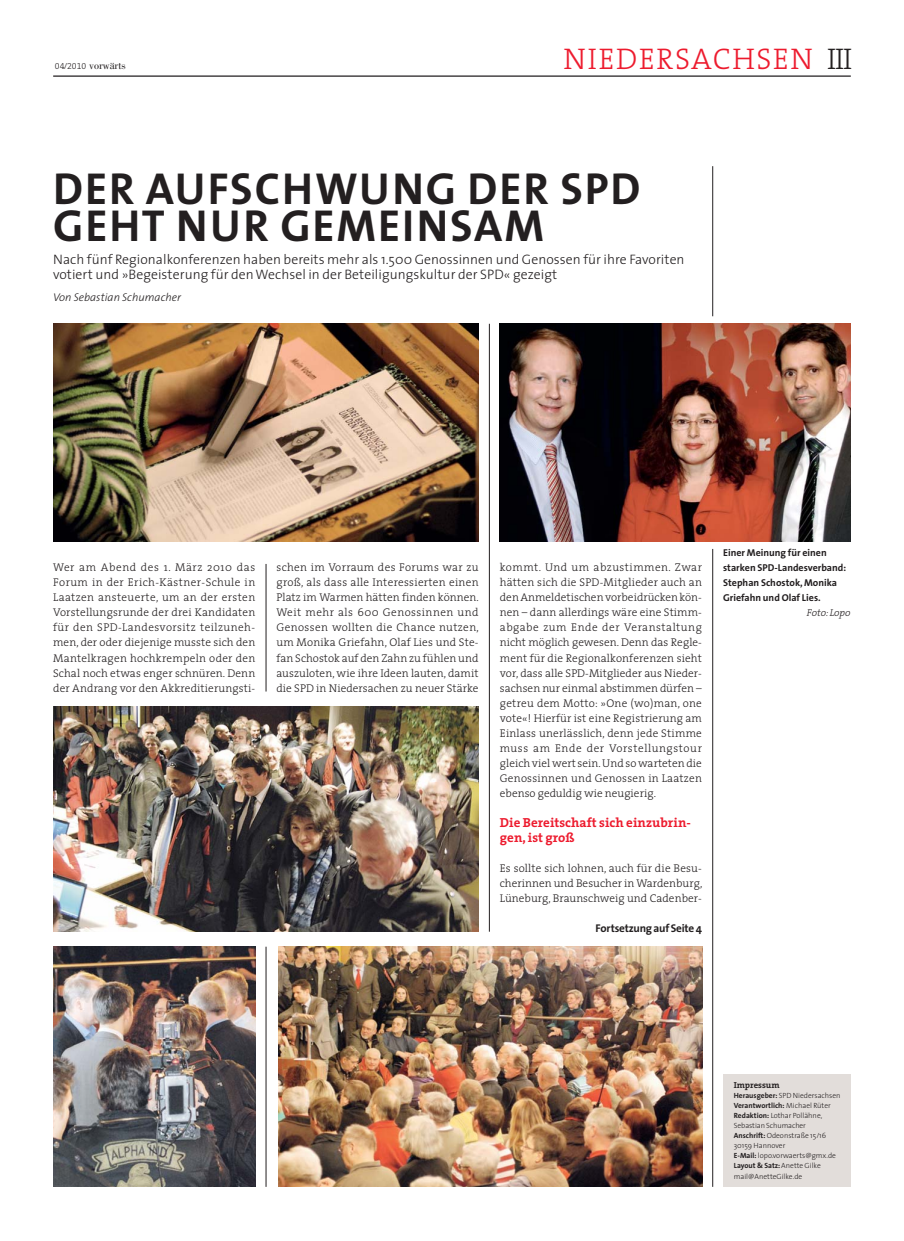
<style>
.page{position:relative;width:904px;height:1241px;background:#fff}
.page>*{position:absolute;margin:0;border:0;box-sizing:border-box;transform-origin:0 0}
.t1{font:700 45px/37.5px "The Sans";letter-spacing:.04em;color:#231f20}
.t2{font:30px "The Serif Light Caps";letter-spacing:.05em;color:#ed1b2e}
.t3{font:300 13.75px/15px "The Sans";letter-spacing:.005em;color:#231f20}
.t4{font:700 13.12px/15px "The Serif";letter-spacing:.005em;color:#ed1b2e}
.t5{font:300 11.25px/15px "The Serif";letter-spacing:.005em;color:#231f20;text-align:justify}
.t6{font:italic 300 11.25px "The Sans";letter-spacing:.005em;color:#231f20}
.t7{font:700 11.25px "The Sans";letter-spacing:-.02em;color:#231f20}
.t8{font:11.25px "Bodoni";color:#231f20}
.t9{font:700 10px/15px "The Sans";color:#231f20}
.t10{font:italic 300 10px "The Serif";color:#231f20}
.t11{font:700 8.75px "The Serif";color:#231f20}
.t12{font:300 7.5px/10px "The Sans";color:#231f20}
.s1{font-family:"The Serif Light Expert";font-size:8.75px}
.s2{color:#231f20}
.s3{font-weight:700}
</style>
<div class="page">
<hr style="left:53px;top:75px;width:797px;height:2px;background:#231f20">
<hr style="left:266px;top:946px;width:1px;height:240px;background:#231f20">
<hr style="left:266px;top:564px;width:1px;height:127px;background:#231f20">
<hr style="left:712px;top:549px;width:1px;height:637px;background:#231f20">
<hr style="left:712px;top:166px;width:1px;height:150px;background:#231f20">
<hr style="left:489px;top:324px;width:1px;height:607px;background:#231f20">
<img style="left:500px;top:324px;width:350px;height:217px">
<div style="left:723px;top:1074px;width:127px;height:112px;background:#e2ddda"></div>
<img style="left:53px;top:706px;width:426px;height:225px">
<img style="left:278px;top:946px;width:425px;height:240px">
<img style="left:53px;top:324px;width:426px;height:217px">
<img style="left:53px;top:946px;width:202px;height:240px">
<p class="t8" style="left:55px;top:61px;width:72px"><span class="s1">04/2010</span> vorwärts</p>
<h2 class="t2" style="left:563px;top:41px;width:290px">NIEDERSACHSEN <span class="s2">III</span></h2>
<h1 class="t1" style="left:53px;top:171px;width:589px">DER AUFSCHWUNG DER SPD<br>GEHT NUR GEMEINSAM</h1>
<p class="t3" style="left:53px;top:253px;width:633px">Nach fünf Regionalkonferenzen haben bereits mehr als 1.500 Genossinnen und Genossen für ihre Favoriten votiert und »Begeisterung für den Wechsel in der Beteiligungskultur der SPD« gezeigt</p>
<p class="t6" style="left:53px;top:293px;width:129px">Von Sebastian Schumacher</p>
<p class="t5" style="left:53px;top:560px;width:203px">Wer am Abend des 1. März 2010 das Forum in der Erich-Kästner-Schule in Laatzen ansteuerte, um an der ersten Vorstellungsrunde der drei Kandidaten für den SPD-Landesvorsitz teilzuneh&shy;men, der oder diejenige musste sich den Mantelkragen hochkrempeln oder den Schal noch etwas enger schnüren. Denn der Andrang vor den Akkreditierungsti-</p>
<p class="t5" style="left:500px;top:560px;width:204px">kommt. Und um abzustimmen. Zwar hätten sich die SPD-Mitglieder auch an den Anmeldetischen vorbeidrücken kön&shy;nen – dann allerdings wäre eine Stimm&shy;abgabe zum Ende der Veranstaltung nicht möglich gewesen. Denn das Regle&shy;ment für die Regionalkonferenzen sieht vor, dass alle SPD-Mitglieder aus Nieder&shy;sachsen nur einmal abstimmen dürfen – getreu dem Motto: »One (wo)man, one vote«! Hierfür ist eine Registrierung am Einlass unerlässlich, denn jede Stimme muss am Ende der Vorstellungstour gleich viel wert sein. Und so warteten die Genossinnen und Genossen in Laatzen ebenso geduldig wie neugierig.</p>
<p class="t4" style="left:500px;top:815px;width:192px">Die Bereitschaft sich einzubrin&shy;gen, ist groß</p>
<p class="t5" style="left:500px;top:860px;width:204px">Es sollte sich lohnen, auch für die Besu&shy;cherinnen und Besucher in Wardenburg, Lüneburg, Braunschweig und Cadenber-</p>
<p class="t5" style="left:276px;top:560px;width:204px">schen im Vorraum des Forums war zu groß, als dass alle Interessierten einen Platz im Warmen hätten finden können.<br>Weit mehr als 600 Genossinnen und Genossen wollten die Chance nutzen, um Monika Griefahn, Olaf Lies und Ste&shy;fan Schostok auf den Zahn zu fühlen und auszuloten, wie ihre Ideen lauten, damit die SPD in Niedersachen zu neuer Stärke</p>
<p class="t7" style="left:595px;top:922px;width:108px">Fortsetzung auf Seite 4</p>
<p class="t9" style="left:723px;top:545px;width:125px">Einer Meinung für einen starken SPD-Landesverband:<br>Stephan Schostok, Monika<br>Griefahn und Olaf Lies.</p>
<p class="t10" style="left:806px;top:608px;width:45px">Foto: Lopo</p>
<p class="t11" style="left:733px;top:1080px;width:47px">Impressum</p>
<p class="t12" style="left:733px;top:1091px;width:108px"><span class="s3">Herausgeber:</span> SPD Niedersachsen<br><span class="s3">Verantwortlich:</span> Michael Rüter<br><span class="s3">Redaktion:</span> Lothar Pollähne,<br>Sebastian Schumacher<br><span class="s3">Anschrift:</span> Odeonstraße 15/16<br>30159 Hannover<br><span class="s3">E-Mail:</span> lopo.vorwaerts@gmx.de<br><span class="s3">Layout &amp; Satz:</span> Anette Gilke mail@AnetteGilke.de</p>
</div>
